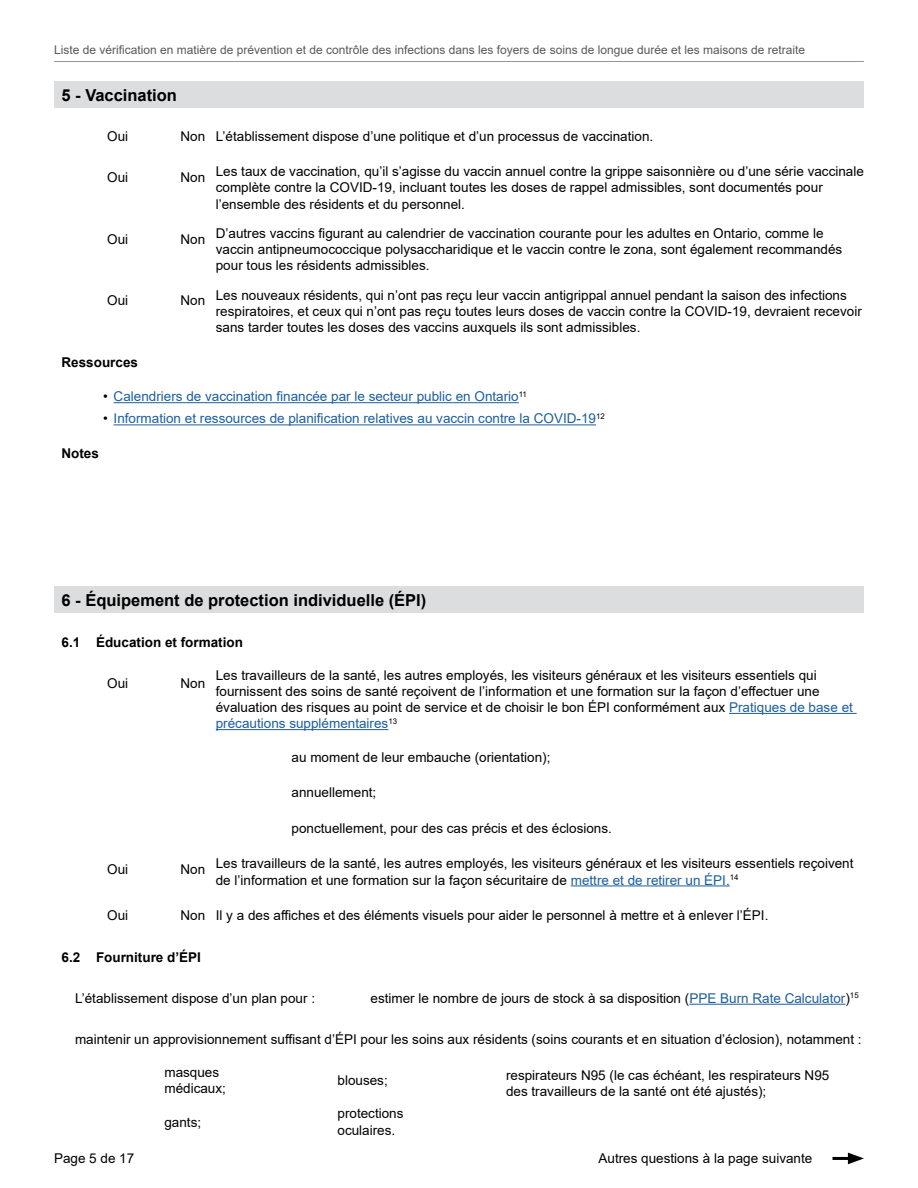
<style>
.page{position:relative;width:918px;height:1188px;background:#fff}
.page>*{position:absolute;margin:0;border:0;box-sizing:border-box;transform-origin:0 0}
.Heading_2_-_Number_list{font:700 16.5px "Dsspsq Arial";color:#000}
.Body_Text{font:13.5px/16.2px "Kdpddn Arial";color:#000}
.Body_Text-2{font:13.5px/16.2px "Bjkgrb Arial";color:#000}
.bullet{font:13.5px "Bjkgrb Arial";color:#1c5e9e}
.Body_text_-_number_list_1_1{font:700 13.5px "Dsspsq Arial";color:#000}
.t1{font:13.5px "Lqgrwr Arial";color:#000}
.Body_Text-3{font:700 13.5px "Dsspsq Arial";color:#000}
.t2{font:12px "Sfjdxx Arial";color:#58595b}
.s1{font-family:"Cfvkrg Arial"}
.s2{font-family:"Bjkgrb Arial"}
.s3{font-family:"Kdpddn Arial"}
.s4{font-family:"Kdpddn Arial";color:#000}
.s5{color:#1c5e9e}
.s6{font-family:"Bjkgrb Arial";color:#1c5e9e}
</style>
<div class="page">
<hr style="left:832px;top:1157px;width:22px;height:3px;background:#000">
<svg style="left:848px;top:1153px;width:16px;height:11px"></svg>
<hr style="left:54px;top:61px;width:810px;height:1px;background:#939598">
<hr style="left:114px;top:402px;width:405px;height:1px;background:#1c5e9e">
<hr style="left:114px;top:424px;width:482px;height:1px;background:#1c5e9e">
<div style="left:54px;top:81px;width:810px;height:27px;background:#dcddde"></div>
<div style="left:54px;top:586px;width:810px;height:28px;background:#dcddde"></div>
<hr style="left:729px;top:713px;width:128px;height:1px;background:#1c5e9e">
<hr style="left:216px;top:729px;width:172px;height:1px;background:#1c5e9e">
<hr style="left:571px;top:885px;width:159px;height:1px;background:#1c5e9e">
<hr style="left:689px;top:1004px;width:156px;height:1px;background:#1c5e9e">
<p class="t2" style="left:54px;top:42px;width:753px">Liste de vérification en matière de prévention et de contrôle des infections dans les foyers de soins de longue durée et les maisons de retraite</p>
<h2 class="Heading_2_-_Number_list" style="left:62px;top:83px;width:117px"><span class="s1">5 -</span> Vaccination</h2>
<p class="Body_Text" style="left:107px;top:128px;width:23px">Oui</p>
<p class="Body_Text" style="left:107px;top:169px;width:23px">Oui</p>
<p class="Body_Text" style="left:107px;top:231px;width:23px">Oui</p>
<p class="Body_Text" style="left:107px;top:292px;width:23px">Oui</p>
<p class="Body_Text" style="left:181px;top:128px;width:26px">Non</p>
<p class="Body_Text" style="left:181px;top:169px;width:26px">Non</p>
<p class="Body_Text" style="left:181px;top:231px;width:26px">Non</p>
<p class="Body_Text" style="left:181px;top:292px;width:26px">Non</p>
<p class="Body_Text-2" style="left:216px;top:128px;width:439px">L’établissement dispose d’une politique et d’un processus de vaccination.</p>
<p class="Body_Text" style="left:216px;top:163px;width:650px">Les taux de vaccination, qu’il s’agisse du vaccin annuel contre la grippe saisonnière ou d’une série vaccinale complète contre la COVID-19, incluant toutes les doses de rappel admissibles, sont documentés pour <span class="s2">l’ensemble des résidents et du personnel.</span></p>
<p class="Body_Text-2" style="left:216px;top:225px;width:628px">D’autres vaccins figurant au calendrier de vaccination courante pour les adultes en Ontario, comme le <span class="s3">vaccin antipneumococcique polysaccharidique et le vaccin contre le zona, sont également recommandés </span>pour tous les résidents admissibles.</p>
<p class="Body_Text" style="left:216px;top:287px;width:648px">Les nouveaux résidents, qui n’ont pas reçu leur vaccin antigrippal annuel pendant la saison des infections respiratoires, et ceux qui n’ont pas reçu toutes leurs doses de vaccin contre la COVID-19, devraient recevoir <span class="s2">sans tarder toutes les doses des vaccins auxquels ils sont admissibles.</span></p>
<p class="Body_Text-3" style="left:62px;top:353px;width:78px">Ressources</p>
<p class="bullet" style="left:103px;top:387px;width:425px"><span class="s4">•</span> Calendriers de vaccination financée par le secteur public en Ontario<sup>11</sup></p>
<p class="bullet" style="left:103px;top:409px;width:503px"><span class="s4">•</span> Information et ressources de planification relatives au vaccin contre la COVID-19<sup>12</sup></p>
<p class="Body_Text-3" style="left:62px;top:444px;width:39px">Notes</p>
<h2 class="Heading_2_-_Number_list" style="left:62px;top:589px;width:366px"><span class="s1">6 -</span> Équipement de protection individuelle (ÉPI)</h2>
<p class="Body_text_-_number_list_1_1" style="left:62px;top:632px;width:183px"><span class="s1">6.1</span> Éducation et formation</p>
<p class="Body_Text" style="left:107px;top:675px;width:23px">Oui</p>
<p class="Body_Text" style="left:181px;top:675px;width:26px">Non</p>
<p class="Body_Text" style="left:107px;top:861px;width:23px">Oui</p>
<p class="Body_Text" style="left:107px;top:907px;width:23px">Oui</p>
<p class="Body_Text" style="left:181px;top:861px;width:26px">Non</p>
<p class="Body_Text" style="left:181px;top:907px;width:26px">Non</p>
<p class="Body_text_-_number_list_1_1" style="left:62px;top:947px;width:141px">6.2 Fourniture d’ÉPI</p>
<p class="Body_Text" style="left:216px;top:667px;width:639px">Les travailleurs de la santé, les autres employés, les visiteurs généraux et les visiteurs essentiels qui <span class="s2">fournissent des soins de santé reçoivent de l’information et une formation sur la façon d’effectuer une </span>évaluation des risques au point de service et de choisir le bon ÉPI conformément aux <span class="s5">Pratiques de base et précautions supplémentaires</span><sup>13</sup></p>
<p class="Body_Text" style="left:292px;top:749px;width:260px">au moment de leur embauche (orientation);</p>
<p class="Body_Text" style="left:292px;top:784px;width:86px">annuellement;</p>
<p class="Body_Text-2" style="left:292px;top:820px;width:322px">ponctuellement, pour des cas précis et des éclosions.</p>
<p class="Body_Text" style="left:216px;top:855px;width:639px">Les travailleurs de la santé, les autres employés, les visiteurs généraux et les visiteurs essentiels reçoivent de l’information et une formation sur la façon sécuritaire de <span class="s6">mettre et de retirer un ÉPI.</span><sup>14</sup></p>
<p class="Body_Text-2" style="left:216px;top:907px;width:554px">Il y a des affiches et des éléments visuels pour aider le personnel à mettre et à enlever l’ÉPI.</p>
<p class="Body_Text" style="left:75px;top:990px;width:242px">L’établissement dispose d’un plan pour :</p>
<p class="Body_Text" style="left:370px;top:990px;width:490px">estimer le nombre de jours de stock à sa disposition (<span class="s6">PPE Burn Rate Calculator</span>)<sup>15</sup></p>
<p class="Body_Text-2" style="left:75px;top:1031px;width:788px">maintenir un approvisionnement suffisant d’ÉPI pour les soins aux résidents (soins courants et en situation d’éclosion), notamment :</p>
<p class="Body_Text" style="left:164px;top:1064px;width:63px">masques médicaux;</p>
<p class="Body_Text" style="left:506px;top:1067px;width:325px">respirateurs N95 (le cas échéant, les respirateurs N95 des travailleurs de la santé ont été ajustés);</p>
<p class="Body_Text" style="left:338px;top:1072px;width:52px">blouses;</p>
<p class="Body_Text" style="left:164px;top:1114px;width:38px">gants;</p>
<p class="Body_Text" style="left:338px;top:1106px;width:68px">protections <span class="s2">oculaires.</span></p>
<p class="Body_Text" style="left:54px;top:1150px;width:82px">Page 5 de 17</p>
<p class="t1" style="left:598px;top:1149px;width:215px">Autres questions à la page suivante</p>
</div>
